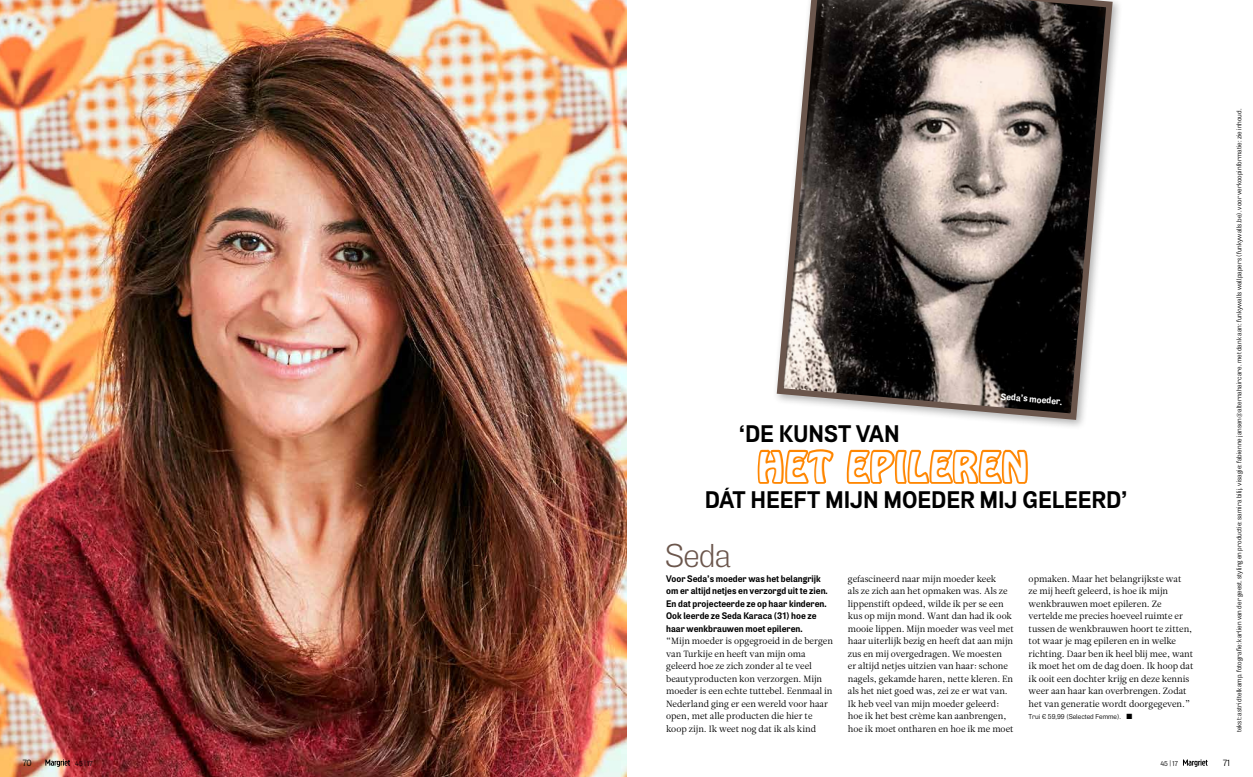
<style>
.page{position:relative;width:1253px;height:777px;background:#fff}
.page>*{position:absolute;margin:0;border:0;box-sizing:border-box;transform-origin:0 0}
.t1{font:36px "Hobo Std";letter-spacing:.055em;color:#fff}
.t2{font:300 33px "Air";color:#6b564c}
.t3{font:700 24px "Air";letter-spacing:-.005em;color:#000}
.t4{font:700 9.5px/12.5px "Air";color:#000}
.t5{font:700 9.5px "Air";color:#fff}
.t6{font:9px/12.5px "Leitura News Roman 1";color:#000}
.t7{font:9px "Air";color:#000}
.t8{font:7px "Air";letter-spacing:.005em;color:#000}
.t9{font:7px "European Pi Std 3";color:#000}
.s1{font-size:6.5px}
</style>
<div class="page">
<img style="left:0;top:0;width:627px;height:777px">
<svg style="left:776px;top:0;width:340px;height:423px;background:#6f6865"></svg>
<svg style="left:757px;top:449px;width:77px;height:35px"></svg>
<svg style="left:846px;top:449px;width:182px;height:35px"></svg>
<svg style="left:45px;top:759px;width:25px;height:8px"></svg>
<svg style="left:1183px;top:759px;width:25px;height:8px"></svg>
<p class="t5" style="left:1001px;top:390px;width:63px;rotate:5deg">Seda’s moeder.</p>
<h3 class="t3" style="left:739px;top:419px;width:162px">‘DE KUNST VAN</h3>
<h1 class="t1" style="left:758px;top:442px;width:271px">HET EPILEREN</h1>
<h3 class="t3" style="left:705px;top:484px;width:424px">DÁT HEEFT MIJN MOEDER MIJ GELEERD’</h3>
<h2 class="t2" style="left:665px;top:536px;width:67px">Seda</h2>
<p class="t4" style="left:666px;top:572px;width:163px">Voor Seda’s moeder was het belangrijk om er altijd netjes en verzorgd uit te zien.<br>En dat projecteerde ze op haar kinderen.<br>Ook leerde ze Seda Karaca (31) hoe ze haar wenkbrauwen moet epileren.</p>
<p class="t6" style="left:666px;top:635px;width:168px">“Mijn moeder is opgegroeid in de bergen van Turkije en heeft van mijn oma geleerd hoe ze zich zonder al te veel beautyproducten kon verzorgen. Mijn moeder is een echte tuttebel. Eenmaal in Nederland ging er een wereld voor haar open, met alle producten die hier te koop zijn. Ik weet nog dat ik als kind</p>
<p class="t6" style="left:848px;top:572px;width:167px">gefascineerd naar mijn moeder keek<br>als ze zich aan het opmaken was. Als ze lippenstift opdeed, wilde ik per se een kus op mijn mond. Want dan had ik ook mooie lippen. Mijn moeder was veel met haar uiterlijk bezig en heeft dat aan mijn zus en mij overgedragen. We moesten<br>er altijd netjes uitzien van haar: schone nagels, gekamde haren, nette kleren. En als het niet goed was, zei ze er wat van.<br>Ik heb veel van mijn moeder geleerd: hoe ik het best crème kan aanbrengen, hoe ik moet ontharen en hoe ik me moet</p>
<p class="t6" style="left:1029px;top:572px;width:166px">opmaken. Maar het belangrijkste wat<br>ze mij heeft geleerd, is hoe ik mijn wenkbrauwen moet epileren. Ze vertelde me precies hoeveel ruimte er tussen de wenkbrauwen hoort te zitten, tot waar je mag epileren en in welke richting. Daar ben ik heel blij mee, want ik moet het om de dag doen. Ik hoop dat ik ooit een dochter krijg en deze kennis weer aan haar kan overbrengen. Zodat het van generatie wordt doorgegeven.”</p>
<p class="t9" style="left:1126px;top:712px;width:7px">■</p>
<p class="t8" style="left:1029px;top:713px;width:94px">Trui € 59,99 (Selected Femme).</p>
<p class="t8" style="left:1235px;top:732px;width:624px;rotate:-90deg">tekst: astrid telkamp. fotografie: karlien van der geest. styling en productie: samira bilij. visagie: fabienne jansen@alternahaircare. met dank aan: funkywalls wallpapers (funkywalls.be). voor verkoopinformatie: zie inhoud.</p>
<p class="t7" style="left:23px;top:757px;width:11px">70</p>
<p class="t8" style="left:75px;top:759px;width:19px">45 <span class="s1">|</span>17</p>
<p class="t8" style="left:1160px;top:759px;width:19px">45 <span class="s1">|</span>17</p>
<p class="t7" style="left:1223px;top:757px;width:9px">71</p>
</div>
